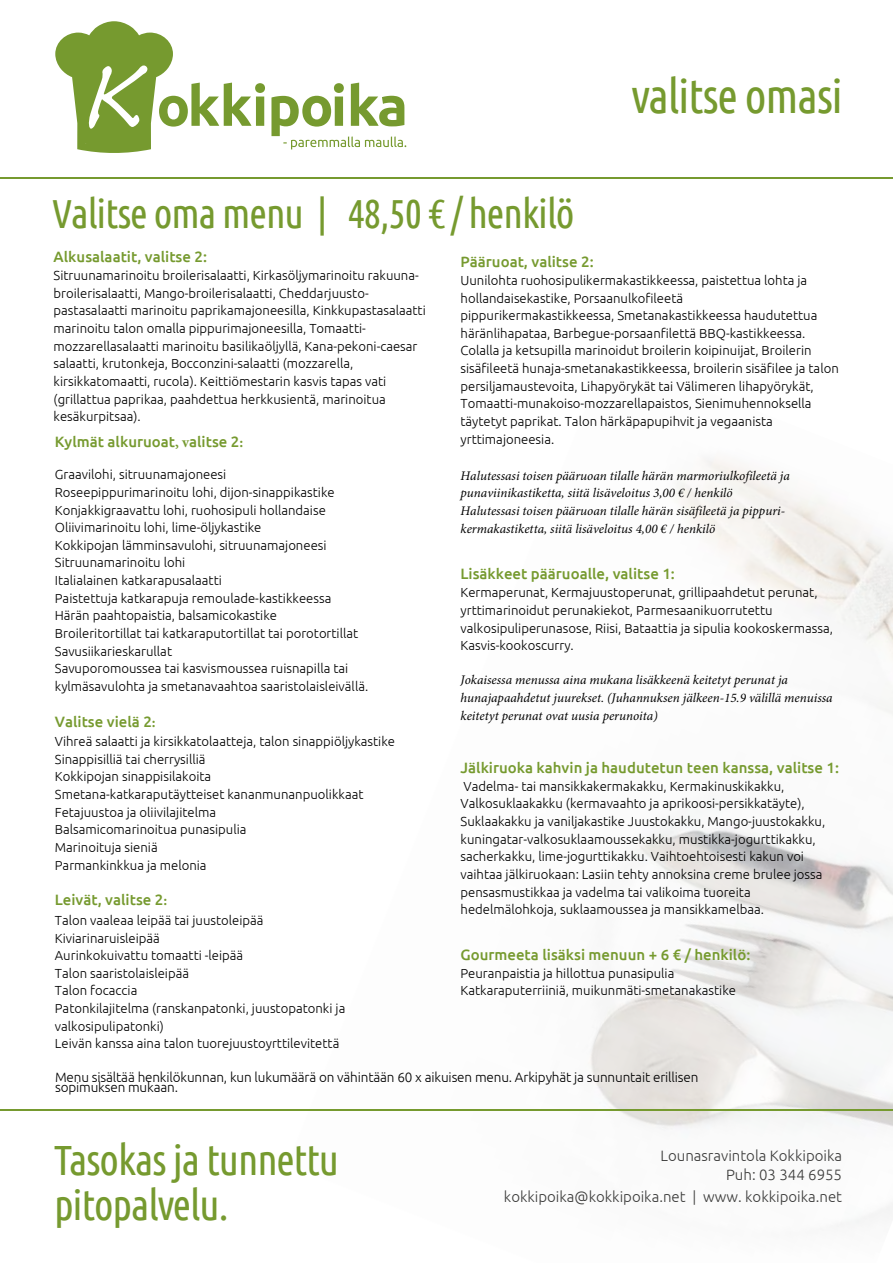
<style>
.page{position:relative;width:893px;height:1263px;background:#fff}
.page>*{position:absolute;margin:0;border:0;box-sizing:border-box;transform-origin:0 0}
.t1{font:47.25px "Ubuntu Condensed";letter-spacing:-.025em;color:#769a2f}
.t2{font:42.15px/45px "Ubuntu Condensed";letter-spacing:-.025em;color:#769a2f}
.t3{font:40.5px "Ubuntu Condensed";letter-spacing:-.025em;color:#769a2f}
.t4{font:500 15px "Ubuntu";color:#769a2f}
.t5{font:300 15px/19.2px "Ubuntu";color:#3c3c3b;text-align:right}
.t6{font:300 13.5px/9.6px "Ubuntu";letter-spacing:-.01em;color:#000}
.t7{font:300 13.2px/17.5px "Ubuntu";color:#000}
.t8{font:italic 13.2px/17.7px "Minion Pro";color:#000}
.s1{font-family:"Minion Pro";font-weight:700}
</style>
<div class="page">
<img style="left:590px;top:458px;width:303px;height:769px">
<hr style="left:0;top:1109px;width:893px;height:2px;background:#769a2f">
<hr style="left:0;top:177px;width:893px;height:2px;background:#769a2f">
<svg style="left:55px;top:21px;width:351px;height:132px"></svg>
<h1 class="t1" style="left:631px;top:67px;width:213px">valitse omasi</h1>
<h3 class="t3" style="left:52px;top:188px;width:524px">Valitse oma menu | 48,50 € / henkilö</h3>
<p class="t4" style="left:460px;top:252px;width:135px">Pääruoat, valitse 2:</p>
<p class="t7" style="left:460px;top:271px;width:380px">Uunilohta ruohosipulikermakastikkeessa, paistettua lohta ja hollandaisekastike, Porsaanulkofileetä pippurikermakastikkeessa, Smetanakastikkeessa haudutettua häränlihapataa, Barbegue-porsaanfilettä BBQ-kastikkeessa.<br>Colalla ja ketsupilla marinoidut broilerin koipinuijat, Broilerin sisäfileetä hunaja-smetanakastikkeessa, broilerin sisäfilee ja talon persiljamaustevoita, Lihapyörykät tai Välimeren lihapyörykät, Tomaatti-munakoiso-mozzarellapaistos, Sienimuhennoksella täytetyt paprikat. Talon härkäpapupihvit ja vegaanista yrttimajoneesia.</p>
<p class="t8" style="left:460px;top:466px;width:331px">Halutessasi toisen pääruoan tilalle härän marmoriulkofileetä ja punaviinikastiketta, siitä lisäveloitus 3,00 € / henkilö Halutessasi toisen pääruoan tilalle härän sisäfileetä ja pippuri&shy;kermakastiketta, siitä lisäveloitus 4,00 € / henkilö</p>
<p class="t4" style="left:460px;top:564px;width:216px">Lisäkkeet pääruoalle, valitse 1:</p>
<p class="t7" style="left:460px;top:584px;width:374px">Kermaperunat, Kermajuustoperunat, grillipaahdetut perunat, yrttimarinoidut perunakiekot, Parmesaanikuorrutettu valkosipuliperunasose, Riisi, Bataattia ja sipulia kookoskermassa, Kasvis-kookoscurry.</p>
<p class="t8" style="left:460px;top:671px;width:374px">Jokaisessa menussa aina mukana lisäkkeenä keitetyt perunat ja hunajapaahdetut juurekset. (Juhannuksen jälkeen-15.9 välillä menuissa keitetyt perunat ovat uusia perunoita)</p>
<p class="t4" style="left:460px;top:758px;width:380px">Jälkiruoka kahvin ja haudutetun teen kanssa, valitse 1:</p>
<p class="t7" style="left:460px;top:777px;width:366px">Vadelma- tai mansikkakermakakku, Kermakinuskikakku, Valkosuklaakakku (kermavaahto ja aprikoosi-persikkatäyte), Suklaakakku ja vaniljakastike Juustokakku, Mango-juustokakku, kuningatar-valkosuklaamoussekakku, mustikka-jogurttikakku, sacherkakku, lime-jogurttikakku. Vaihtoehtoisesti kakun voi vaihtaa jälkiruokaan: Lasiin tehty annoksina creme brulee jossa pensasmustikkaa ja vadelma tai valikoima tuoreita hedelmälohkoja, suklaamoussea ja mansikkamelbaa.</p>
<p class="t4" style="left:460px;top:945px;width:291px">Gourmeeta lisäksi menuun + 6 € / henkilö:</p>
<p class="t7" style="left:460px;top:964px;width:277px">Peuranpaistia ja hillottua punasipulia<br>Katkaraputerriiniä, muikunmäti-smetanakastike</p>
<p class="t4" style="left:54px;top:247px;width:155px">Alkusalaatit, valitse 2:</p>
<p class="t7" style="left:54px;top:266px;width:374px">Sitruunamarinoitu broilerisalaatti, Kirkasöljymarinoitu rakuuna&shy;broilerisalaatti, Mango-broilerisalaatti, Cheddarjuusto&shy;pastasalaatti marinoitu paprikamajoneesilla, Kinkkupastasalaatti marinoitu talon omalla pippurimajoneesilla, Tomaatti&shy;mozzarellasalaatti marinoitu basilikaöljyllä, Kana-pekoni-caesar salaatti, krutonkeja, Bocconzini-salaatti (mozzarella, kirsikkatomaatti, rucola). Keittiömestarin kasvis tapas vati (grillattua paprikaa, paahdettua herkkusientä, marinoitua kesäkurpitsaa).</p>
<p class="t4" style="left:55px;top:432px;width:190px">Kylmät alkuruoat<span class="s1">, v</span>alitse 2<span class="s1">:</span></p>
<p class="t7" style="left:55px;top:466px;width:315px">Graavilohi, sitruunamajoneesi<br>Roseepippurimarinoitu lohi, dijon-sinappikastike Konjakkigraavattu lohi, ruohosipuli hollandaise Oliivimarinoitu lohi, lime-öljykastike<br>Kokkipojan lämminsavulohi, sitruunamajoneesi Sitruunamarinoitu lohi<br>Italialainen katkarapusalaatti<br>Paistettuja katkarapuja remoulade-kastikkeessa Härän paahtopaistia, balsamicokastike<br>Broileritortillat tai katkaraputortillat tai porotortillat Savusiikarieskarullat<br>Savuporomoussea tai kasvismoussea ruisnapilla tai kylmäsavulohta ja smetanavaahtoa saaristolaisleivällä.</p>
<p class="t4" style="left:55px;top:712px;width:102px">Valitse vielä 2<span class="s1">:</span></p>
<p class="t7" style="left:55px;top:732px;width:342px">Vihreä salaatti ja kirsikkatolaatteja, talon sinappiöljykastike Sinappisilliä tai cherrysilliä<br>Kokkipojan sinappisilakoita<br>Smetana-katkaraputäytteiset kananmunanpuolikkaat Fetajuustoa ja oliivilajitelma<br>Balsamicomarinoitua punasipulia<br>Marinoituja sieniä<br>Parmankinkkua ja melonia</p>
<p class="t4" style="left:55px;top:890px;width:114px">Leivät, valitse 2<span class="s1">:</span></p>
<p class="t7" style="left:55px;top:911px;width:292px">Talon vaaleaa leipää tai juustoleipää Kiviarinaruisleipää<br>Aurinkokuivattu tomaatti -leipää<br>Talon saaristolaisleipää<br>Talon focaccia<br>Patonkilajitelma (ranskanpatonki, juustopatonki ja valkosipulipatonki)<br>Leivän kanssa aina talon tuorejuustoyrttilevitettä</p>
<p class="t6" style="left:55px;top:1072px;width:645px">Menu sisältää henkilökunnan, kun lukumäärä on vähintään 60 x aikuisen menu. Arkipyhät ja sunnuntait erillisen sopimuksen mukaan.</p>
<h2 class="t2" style="left:54px;top:1136px;width:287px">Tasokas ja tunnettu pitopalvelu.</h2>
<p class="t5" style="left:660px;top:1145px;width:183px">Lounasravintola Kokkipoika<br>Puh: 03 344 6955</p>
<p class="t5" style="left:504px;top:1186px;width:340px">kokkipoika@kokkipoika.net | www. kokkipoika.net</p>
</div>
